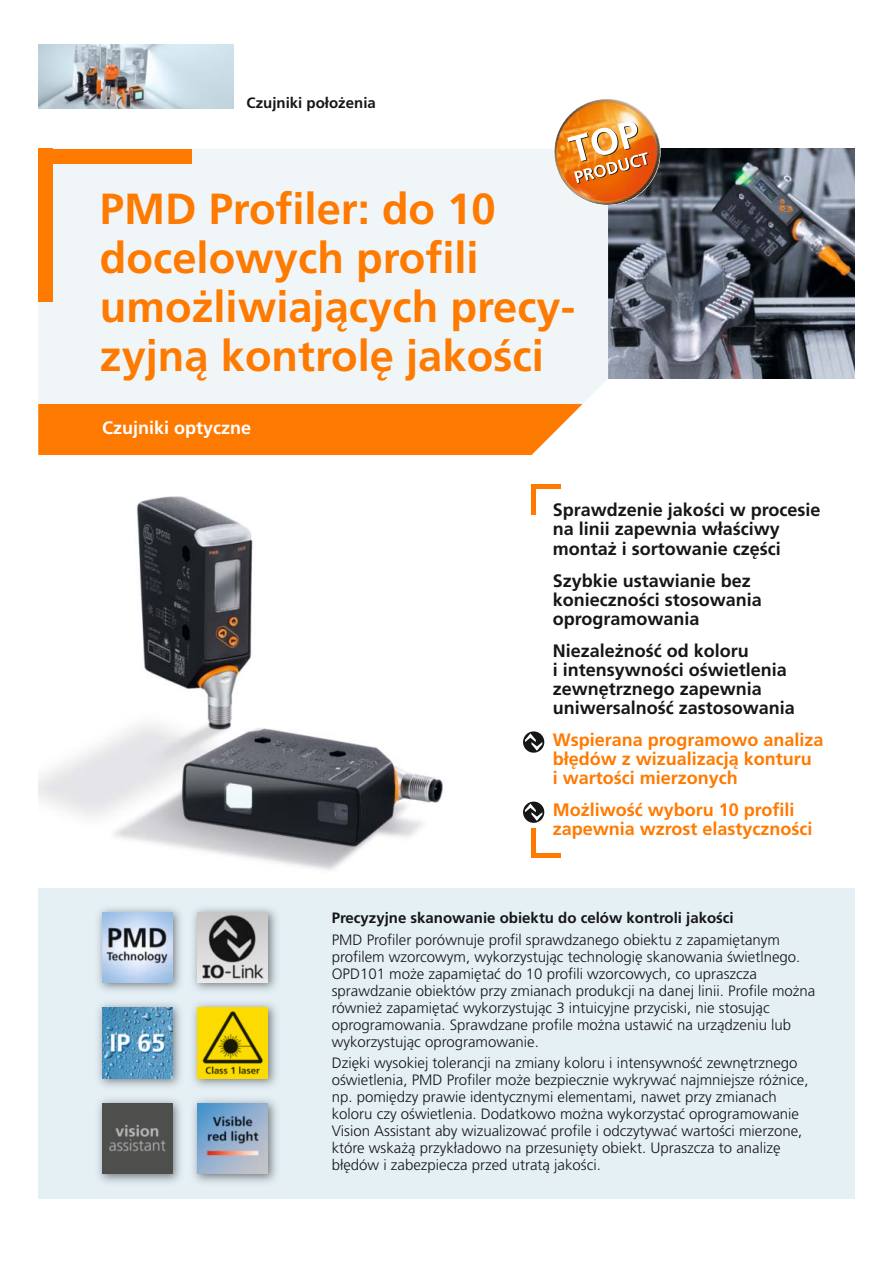
<style>
.page{position:relative;width:893px;height:1263px;background:#fff}
.page>*{position:absolute;margin:0;border:0;box-sizing:border-box;transform-origin:0 0}
.t1{font:700 43.5px/48.9px "Frutiger LT Com";color:#ff7a00}
.t2{font:700 18px/19.2px "Frutiger LT Com";color:#151616}
.t3{font:700 18px/19.2px "Frutiger LT Com";color:#ff7a00}
.t4{font:700 18px "Frutiger LT Com";color:#fff}
.t5{font:300 15px/17px "Frutiger LT Com";color:#151616}
.t6{font:700 15px "Frutiger LT Com";color:#151616}
</style>
<div class="page">
<img style="left:38px;top:496px;width:468px;height:393px">
<img style="left:608px;top:149px;width:247px;height:229px">
<div style="left:38px;top:889px;width:817px;height:310px;background:#e5f0f5"></div>
<div style="left:38px;top:149px;width:570px;height:255px;background:#f0f6f8"></div>
<div style="left:38px;top:404px;width:545px;height:51px;background:#ff7a00"></div>
<div style="left:38px;top:149px;width:153px;height:15px;background:#ff7a00"></div>
<div style="left:38px;top:149px;width:15px;height:153px;background:#ff7a00"></div>
<img style="left:98px;top:908px;width:179px;height:275px">
<img style="left:102px;top:912px;width:70px;height:70px">
<img style="left:188px;top:908px;width:1px;height:275px">
<img style="left:198px;top:912px;width:70px;height:70px">
<img style="left:102px;top:1008px;width:70px;height:70px">
<img style="left:189px;top:998px;width:88px;height:1px">
<img style="left:198px;top:1008px;width:70px;height:70px">
<img style="left:102px;top:1103px;width:70px;height:71px">
<img style="left:189px;top:1093px;width:88px;height:1px">
<img style="left:198px;top:1103px;width:70px;height:71px">
<hr style="left:531px;top:485px;width:30px;height:4px;background:#ff7a00">
<div style="left:531px;top:485px;width:5px;height:29px;background:#ff7a00"></div>
<hr style="left:531px;top:854px;width:30px;height:4px;background:#ff7a00">
<div style="left:531px;top:828px;width:5px;height:30px;background:#ff7a00"></div>
<img style="left:38px;top:45px;width:196px;height:63px">
<img style="left:548px;top:99px;width:118px;height:112px">
<svg style="left:523px;top:801px;width:21px;height:22px"></svg>
<svg style="left:525px;top:803px;width:17px;height:18px"></svg>
<svg style="left:523px;top:731px;width:21px;height:22px"></svg>
<svg style="left:525px;top:733px;width:17px;height:18px"></svg>
<p class="t6" style="left:247px;top:97px;width:131px">Czujniki położenia</p>
<h1 class="t1" style="left:100px;top:188px;width:477px">PMD Profiler: do 10 docelowych profili umożliwiających precy&shy;zyjną kontrolę jakości</h1>
<p class="t4" style="left:102px;top:420px;width:151px">Czujniki optyczne</p>
<p class="t2" style="left:553px;top:502px;width:269px">Sprawdzenie jakości w procesie na linii zapewnia właściwy montaż i sortowanie części</p>
<p class="t2" style="left:553px;top:572px;width:210px">Szybkie ustawianie bez konieczności stosowania oprogramowania</p>
<p class="t2" style="left:553px;top:642px;width:244px">Niezależność od koloru<br>i intensywności oświetlenia zewnętrznego zapewnia uniwersalność zastosowania</p>
<p class="t3" style="left:553px;top:732px;width:272px">Wspierana programowo analiza błędów z wizualizacją konturu<br>i wartości mierzonych</p>
<p class="t3" style="left:553px;top:802px;width:261px">Możliwość wyboru 10 profili zapewnia wzrost elastyczności</p>
<p class="t6" style="left:332px;top:912px;width:404px">Precyzyjne skanowanie obiektu do celów kontroli jakości</p>
<p class="t5" style="left:332px;top:932px;width:485px">PMD Profiler porównuje profil sprawdzanego obiektu z zapamiętanym profilem wzorcowym, wykorzystując technologię skanowania świetlnego.<br>OPD101 może zapamiętać do 10 profili wzorcowych, co upraszcza sprawdzanie obiektów przy zmianach produkcji na danej linii. Profile można również zapamiętać wykorzystując 3 intuicyjne przyciski, nie stosując oprogramowania. Sprawdzane profile można ustawić na urządzeniu lub wykorzystując oprogramowanie.</p>
<p class="t5" style="left:332px;top:1055px;width:478px">Dzięki wysokiej tolerancji na zmiany koloru i intensywność zewnętrznego oświetlenia, PMD Profiler może bezpiecznie wykrywać najmniejsze różnice, np. pomiędzy prawie identycznymi elementami, nawet przy zmianach koloru czy oświetlenia. Dodatkowo można wykorzystać oprogramowanie Vision Assistant aby wizualizować profile i odczytywać wartości mierzone, które wskażą przykładowo na przesunięty obiekt. Upraszcza to analizę błędów i zabezpiecza przed utratą jakości.</p>
</div>
